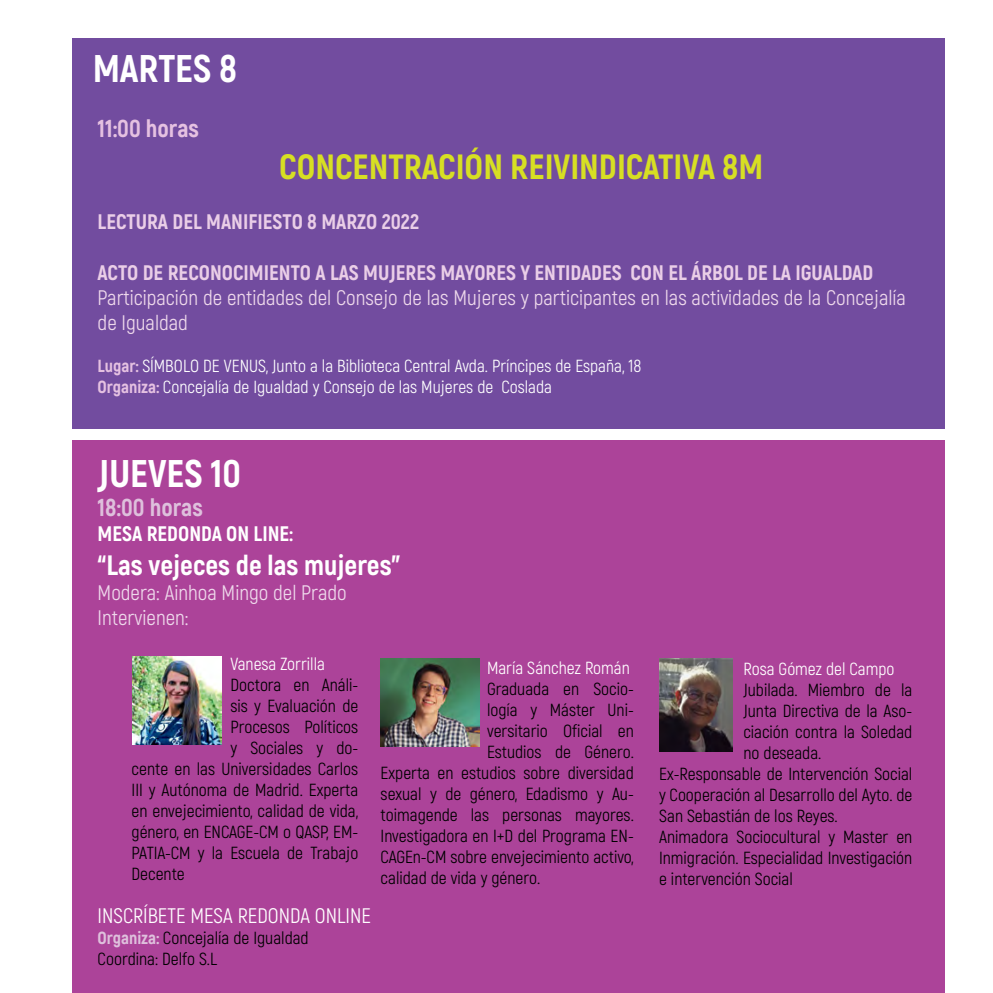
<style>
.page{position:relative;width:993px;height:993px;background:#fff}
.page>*{position:absolute;margin:0;border:0;box-sizing:border-box;transform-origin:0 0}
.t1{font:800 38.5px "Akrobat";color:#fff}
.t2{font:800 35px "Akrobat";color:#d7df23}
.t3{font:800 28px "Akrobat";color:#fff}
.t4{font:800 24.5px "Akrobat";color:#e5c1e1}
.t5{font:800 24.5px "Akrobat";color:#dec0dc}
.t6{font:21px/25.2px "Akrobat";color:#eed8eb}
.t7{font:800 21px "Akrobat";color:#eacee7}
.t8{font:21px "Akrobat";color:#fff}
.t9{font:800 21px "Akrobat";color:#fff}
.t10{font:17.5px/21px "Akrobat";color:#000}
.t11{font:17.5px/21px "Akrobat";color:#fff}
.s1{font-weight:800;color:#e5c1e1}
.s2{font-weight:800;color:#dec0dc}
</style>
<div class="page">
<div style="left:73px;top:700px;width:871px;height:292px;background:#ac4399"></div>
<div style="left:73px;top:38px;width:871px;height:390px;background:#724c9f"></div>
<div style="left:73px;top:439px;width:871px;height:265px;background:#ac4399"></div>
<img style="left:133px;top:656px;width:88px;height:88px">
<img style="left:380px;top:658px;width:99px;height:88px">
<img style="left:659px;top:658px;width:72px;height:93px">
<h1 class="t1" style="left:93px;top:44px;width:146px">MARTES 8</h1>
<h3 class="t4" style="left:98px;top:113px;width:103px">11:00 horas</h3>
<h2 class="t2" style="left:279px;top:144px;width:485px">CONCENTRACIÓN REIVINDICATIVA 8M</h2>
<p class="t7" style="left:98px;top:208px;width:323px">LECTURA DEL MANIFIESTO 8 MARZO 2022</p>
<p class="t7" style="left:98px;top:259px;width:777px">ACTO DE RECONOCIMIENTO A LAS MUJERES MAYORES Y ENTIDADES CON EL ÁRBOL DE LA IGUALDAD</p>
<p class="t6" style="left:98px;top:285px;width:809px">Participación de entidades del Consejo de las Mujeres y participantes en las actividades de la Concejalía de Igualdad</p>
<p class="t11" style="left:98px;top:355px;width:545px"><span class="s1">Lugar:</span> SÍMBOLO DE VENUS, Junto a la Biblioteca Central Avda. Príncipes de España, 18<br><span class="s1">Organiza:</span> Concejalía de Igualdad y Consejo de las Mujeres de Coslada</p>
<h1 class="t1" style="left:98px;top:448px;width:145px">JUEVES 10</h1>
<h3 class="t5" style="left:98px;top:491px;width:107px">18:00 horas</h3>
<p class="t9" style="left:98px;top:520px;width:197px">MESA REDONDA ON LINE:</p>
<h3 class="t3" style="left:98px;top:547px;width:304px">“Las vejeces de las mujeres”</h3>
<p class="t6" style="left:98px;top:580px;width:250px">Modera: Ainhoa Mingo del Prado<br>Intervienen:</p>
<p class="t11" style="left:230px;top:652px;width:96px">Vanesa Zorrilla</p>
<p class="t10" style="left:230px;top:673px;width:129px">Doctora en Análi-</p>
<p class="t10" style="left:230px;top:694px;width:129px">sis y Evaluación de</p>
<p class="t10" style="left:230px;top:715px;width:129px">Procesos Políticos</p>
<p class="t10" style="left:230px;top:736px;width:129px">y Sociales y do-</p>
<p class="t10" style="left:131px;top:757px;width:228px">cente en las Universidades Carlos</p>
<p class="t10" style="left:131px;top:778px;width:228px">III y Autónoma de Madrid. Experta</p>
<p class="t10" style="left:131px;top:799px;width:228px">en envejecimiento, calidad de vida,</p>
<p class="t10" style="left:131px;top:820px;width:228px">género, en ENCAGE-CM o QASP, EM-</p>
<p class="t10" style="left:131px;top:841px;width:228px">PATIA-CM y la Escuela de Trabajo</p>
<p class="t10" style="left:131px;top:862px;width:55px">Decente</p>
<p class="t11" style="left:487px;top:657px;width:144px">María Sánchez Román</p>
<p class="t10" style="left:487px;top:678px;width:148px">Graduada en Socio-</p>
<p class="t10" style="left:487px;top:699px;width:148px">logía y Máster Uni-</p>
<p class="t10" style="left:487px;top:720px;width:148px">versitario Oficial en</p>
<p class="t10" style="left:487px;top:741px;width:148px">Estudios de Género.</p>
<p class="t10" style="left:380px;top:762px;width:254px">Experta en estudios sobre diversidad</p>
<p class="t10" style="left:380px;top:783px;width:255px">sexual y de género, Edadismo y Au-</p>
<p class="t10" style="left:380px;top:804px;width:254px">toimagende las personas mayores.</p>
<p class="t10" style="left:380px;top:825px;width:255px">Investigadora en I+D del Programa EN-</p>
<p class="t10" style="left:380px;top:846px;width:254px">CAGEn-CM sobre envejecimiento activo,</p>
<p class="t10" style="left:380px;top:867px;width:161px">calidad de vida y género.</p>
<p class="t8" style="left:98px;top:902px;width:275px">INSCRÍBETE MESA REDONDA ONLINE</p>
<p class="t10" style="left:98px;top:926px;width:212px"><span class="s2">Organiza:</span> Concejalía de Igualdad<br>Coordina: Delfo S.L</p>
<p class="t11" style="left:743px;top:657px;width:152px">Rosa Gómez del Campo</p>
<p class="t10" style="left:743px;top:678px;width:170px">Jubilada. Miembro de la</p>
<p class="t10" style="left:743px;top:699px;width:170px">Junta Directiva de la Aso-</p>
<p class="t10" style="left:743px;top:720px;width:170px">ciación contra la Soledad</p>
<p class="t10" style="left:743px;top:741px;width:79px">no deseada.</p>
<p class="t10" style="left:659px;top:762px;width:255px">Ex-Responsable de Intervención Social</p>
<p class="t10" style="left:659px;top:783px;width:254px">y Cooperación al Desarrollo del Ayto. de</p>
<p class="t10" style="left:659px;top:804px;width:180px">San Sebastián de los Reyes.</p>
<p class="t10" style="left:659px;top:825px;width:254px">Animadora Sociocultural y Master en</p>
<p class="t10" style="left:659px;top:846px;width:254px">Inmigración. Especialidad Investigación</p>
<p class="t10" style="left:659px;top:867px;width:135px">e intervención Social</p>
</div>
